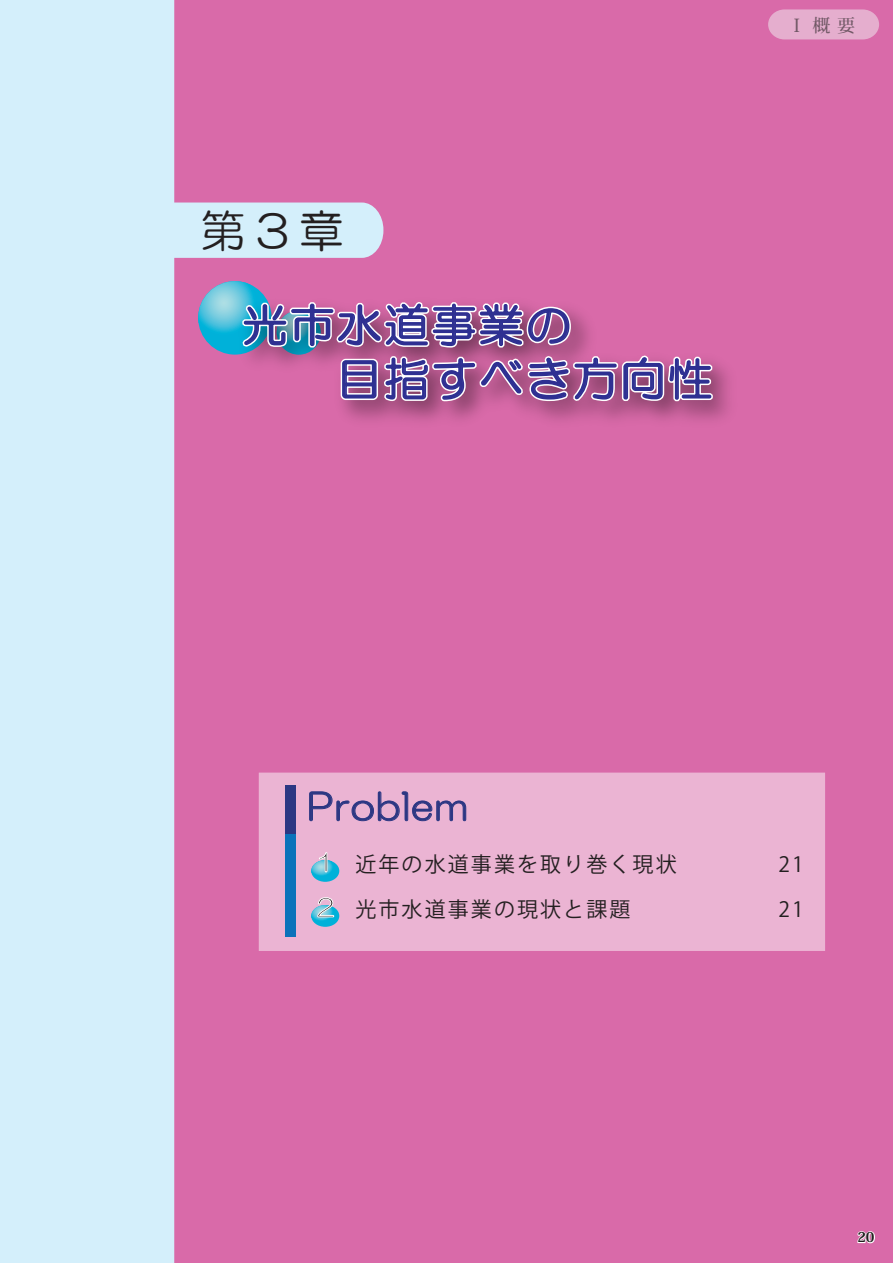
<style>
.page{position:relative;width:893px;height:1263px;background:#d4effb}
.page>*{position:absolute;margin:0;border:0;box-sizing:border-box;transform-origin:0 0}
.t1{font:45px/54px "HG Maru Gothic MPRO";letter-spacing:.05em;color:#2c3783}
.t2{font:45px "HG Maru Gothic MPRO";color:#231f20}
.t3{font:36px "HG Maru Gothic MPRO";letter-spacing:.05em;color:#2c3783}
.t4{font:21px "Koz Go Pro";letter-spacing:.1em;color:#231f20}
.t5{font:500 18px "Koz Min Pro";color:#231f20}
.t6{font:800 13.5px "Koz Min Pro";color:#231f20}
.s1{font-family:"HG Maru Gothic MPRO";font-size:24px}
</style>
<div class="page">
<div style="left:174px;top:0;width:719px;height:1263px;background:#d96aa9"></div>
<div style="left:259px;top:772px;width:566px;height:179px;background:#ebb4d3"></div>
<svg style="left:174px;top:202px;width:209px;height:56px"></svg>
<svg style="left:768px;top:9px;width:111px;height:30px;background:#e4a8cb"></svg>
<svg style="left:198px;top:281px;width:74px;height:74px;background:#4ac0dc"></svg>
<img style="left:226px;top:288px;width:522px;height:148px">
<svg style="left:239px;top:296px;width:476px;height:109px;background:#b179ac"></svg>
<svg style="left:309px;top:791px;width:157px;height:30px;background:#c99dc4"></svg>
<div style="left:285px;top:785px;width:11px;height:51px;background:#2c3783"></div>
<div style="left:285px;top:834px;width:11px;height:102px;background:#0b72ba"></div>
<svg style="left:311px;top:860px;width:28px;height:22px"></svg>
<svg style="left:319px;top:852px;width:8px;height:20px"></svg>
<svg style="left:311px;top:905px;width:28px;height:22px"></svg>
<svg style="left:317px;top:897px;width:17px;height:20px"></svg>
<svg style="left:856px;top:1230px;width:20px;height:14px"></svg>
<h1 class="t2" style="left:200px;top:209px;width:145px">第３章</h1>
<h1 class="t1" style="left:242px;top:298px;width:472px">光市水道事業の<br>　　目指すべき方向性</h1>
<p class="t5" style="left:788px;top:12px;width:69px">Ⅰ 概 要</p>
<h2 class="t3" style="left:308px;top:788px;width:162px">Problem</h2>
<p class="t4" style="left:313px;top:851px;width:365px"><span class="s1">１</span> 近年の水道事業を取り巻く現状</p>
<p class="t4" style="left:778px;top:851px;width:27px">21</p>
<p class="t4" style="left:313px;top:896px;width:319px"><span class="s1">２</span> 光市水道事業の現状と課題</p>
<p class="t4" style="left:778px;top:896px;width:27px">21</p>
<p class="t6" style="left:857px;top:1227px;width:19px">20</p>
</div>
